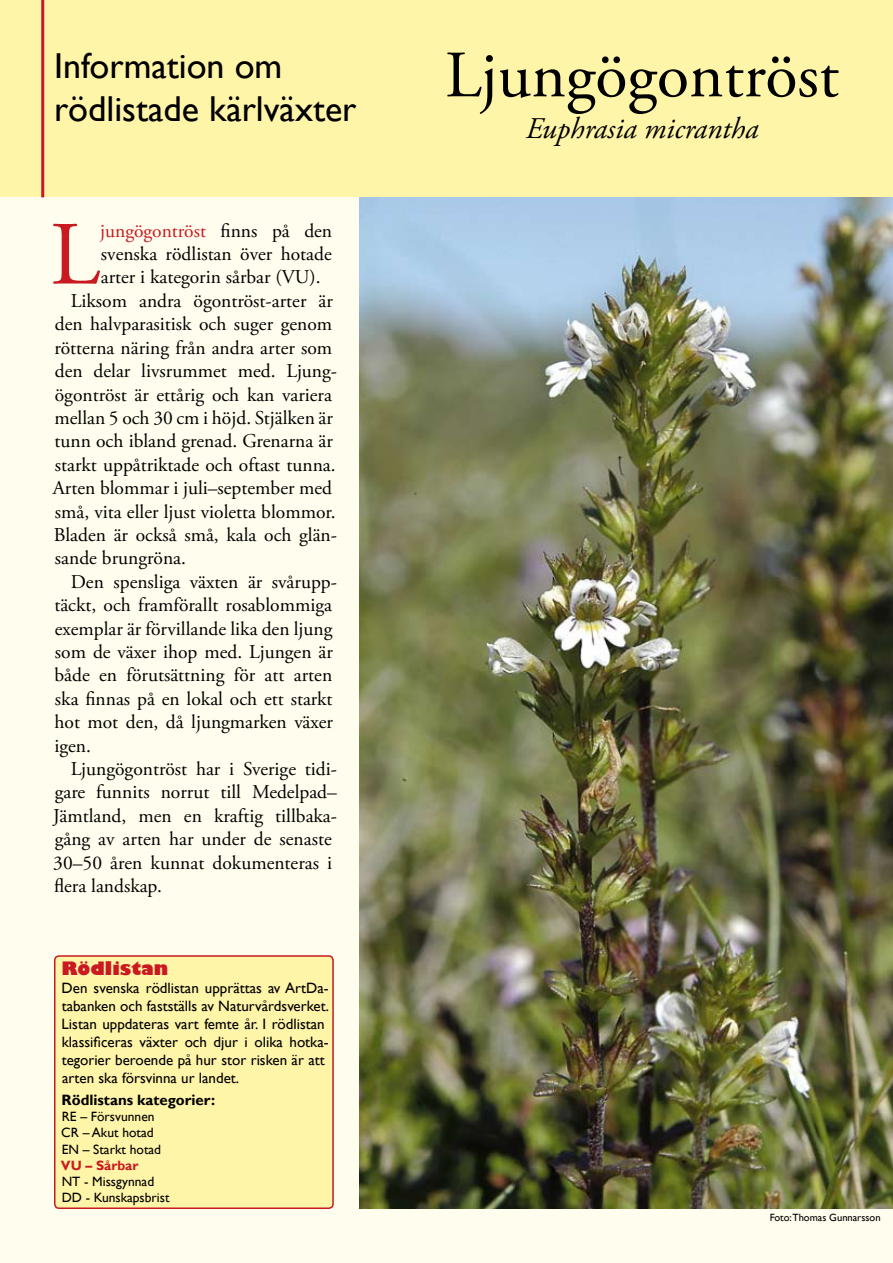
<style>
.page{position:relative;width:893px;height:1263px;background:#fffded}
.page>*{position:absolute;margin:0;border:0;box-sizing:border-box;transform-origin:0 0}
.t1{font:90.15px "Adobe Garamond Pro";color:#c81a20}
.t2{font:66px "Adobe Garamond Pro";color:#000}
.t3{font:36px/43.2px "Gill Sans";color:#000}
.t4{font:italic 30px "Adobe Garamond Pro";color:#000}
.t5{font:19.5px "Adobe Garamond Pro";color:#000}
.t6{font:19.5px "Adobe Garamond Pro";color:#c81a20}
.t7{font:800 18px "Gill Sans";color:#c81a20}
.t8{font:15px/18px "Gill Sans";color:#000}
.t9{font:700 15px "Gill Sans";color:#000}
.t10{font:13.5px/16.2px "Gill Sans";color:#000}
.t11{font:700 13.5px "Gill Sans";color:#c81a20}
.t12{font:10.5px "Gill Sans";color:#000}
.s1{color:#000}
</style>
<div class="page">
<img style="left:359px;top:197px;width:534px;height:1012px">
<div style="left:0;top:0;width:893px;height:197px;background:#fff5a8"></div>
<hr style="left:41px;top:0;width:3px;height:197px;background:#c81a20">
<div style="left:55px;top:956px;width:278px;height:252px;background:#fff5a8;border-radius:4px"></div>
<div style="left:54px;top:955px;width:280px;height:254px;border:2px solid #c81a20;border-radius:4px"></div>
<h3 class="t3" style="left:54px;top:45px;width:304px">Information om rödlistade kärlväxter</h3>
<h2 class="t2" style="left:445px;top:36px;width:395px">Ljungögontröst</h2>
<h3 class="t4" style="left:526px;top:111px;width:234px">Euphrasia micrantha</h3>
<h1 class="t1" style="left:50px;top:201px;width:51px">L</h1>
<p class="t6" style="left:100px;top:219px;width:234px">jungögontröst <span class="s1">finns på den</span></p>
<p class="t5" style="left:101px;top:242px;width:232px">svenska rödlistan över hotade</p>
<p class="t5" style="left:101px;top:266px;width:221px">arter i kategorin sårbar (VU).</p>
<p class="t5" style="left:71px;top:289px;width:264px">Liksom andra ögontröst-arter är</p>
<p class="t5" style="left:55px;top:312px;width:279px">den halvparasitisk och suger genom</p>
<p class="t5" style="left:54px;top:336px;width:279px">rötterna näring från andra arter som</p>
<p class="t5" style="left:55px;top:359px;width:282px">den delar livsrummet med. Ljung-</p>
<p class="t5" style="left:55px;top:383px;width:279px">ögontröst är ettårig och kan variera</p>
<p class="t5" style="left:55px;top:406px;width:280px">mellan 5 och 30 cm i höjd. Stjälken är</p>
<p class="t5" style="left:54px;top:429px;width:280px">tunn och ibland grenad. Grenarna är</p>
<p class="t5" style="left:55px;top:453px;width:282px">starkt uppåtriktade och oftast tunna.</p>
<p class="t5" style="left:53px;top:476px;width:281px">Arten blommar i juli–september med</p>
<p class="t5" style="left:55px;top:500px;width:282px">små, vita eller ljust violetta blommor.</p>
<p class="t5" style="left:54px;top:523px;width:285px">Bladen är också små, kala och glän-</p>
<p class="t5" style="left:55px;top:546px;width:133px">sande brungröna.</p>
<p class="t5" style="left:71px;top:570px;width:268px">Den spensliga växten är svårupp-</p>
<p class="t5" style="left:54px;top:593px;width:279px">täckt, och framförallt rosablommiga</p>
<p class="t5" style="left:55px;top:617px;width:279px">exemplar är förvillande lika den ljung</p>
<p class="t5" style="left:55px;top:640px;width:279px">som de växer ihop med. Ljungen är</p>
<p class="t5" style="left:55px;top:663px;width:279px">både en förutsättning för att arten</p>
<p class="t5" style="left:55px;top:687px;width:279px">ska finnas på en lokal och ett starkt</p>
<p class="t5" style="left:54px;top:710px;width:280px">hot mot den, då ljungmarken växer</p>
<p class="t5" style="left:54px;top:734px;width:38px">igen.</p>
<p class="t5" style="left:71px;top:757px;width:268px">Ljungögontröst har i Sverige tidi-</p>
<p class="t5" style="left:55px;top:780px;width:284px">gare funnits norrut till Medelpad–</p>
<p class="t5" style="left:53px;top:804px;width:285px">Jämtland, men en kraftig tillbaka-</p>
<p class="t5" style="left:55px;top:827px;width:278px">gång av arten har under de senaste</p>
<p class="t5" style="left:53px;top:851px;width:280px">30–50 åren kunnat dokumenteras i</p>
<p class="t5" style="left:54px;top:874px;width:110px">flera landskap.</p>
<p class="t7" style="left:61px;top:957px;width:108px">Rödlistan</p>
<p class="t8" style="left:62px;top:979px;width:269px">Den svenska rödlistan upprättas av ArtDa&shy;tabanken och fastställs av Naturvårdsverket.<br>Listan uppdateras vart femte år. I rödlistan klassificeras växter och djur i olika hotka&shy;tegorier beroende på hur stor risken är att arten ska försvinna ur landet.</p>
<p class="t9" style="left:62px;top:1091px;width:155px">Rödlistans kategorier:</p>
<p class="t10" style="left:61px;top:1109px;width:101px">RE – Försvunnen<br>CR – Akut hotad<br>EN – Starkt hotad</p>
<p class="t11" style="left:61px;top:1157px;width:79px">VU – Sårbar</p>
<p class="t10" style="left:62px;top:1173px;width:109px">NT - Missgynnad<br>DD - Kunskapsbrist</p>
<p class="t12" style="left:770px;top:1212px;width:112px">Foto:Thomas Gunnarsson</p>
</div>
